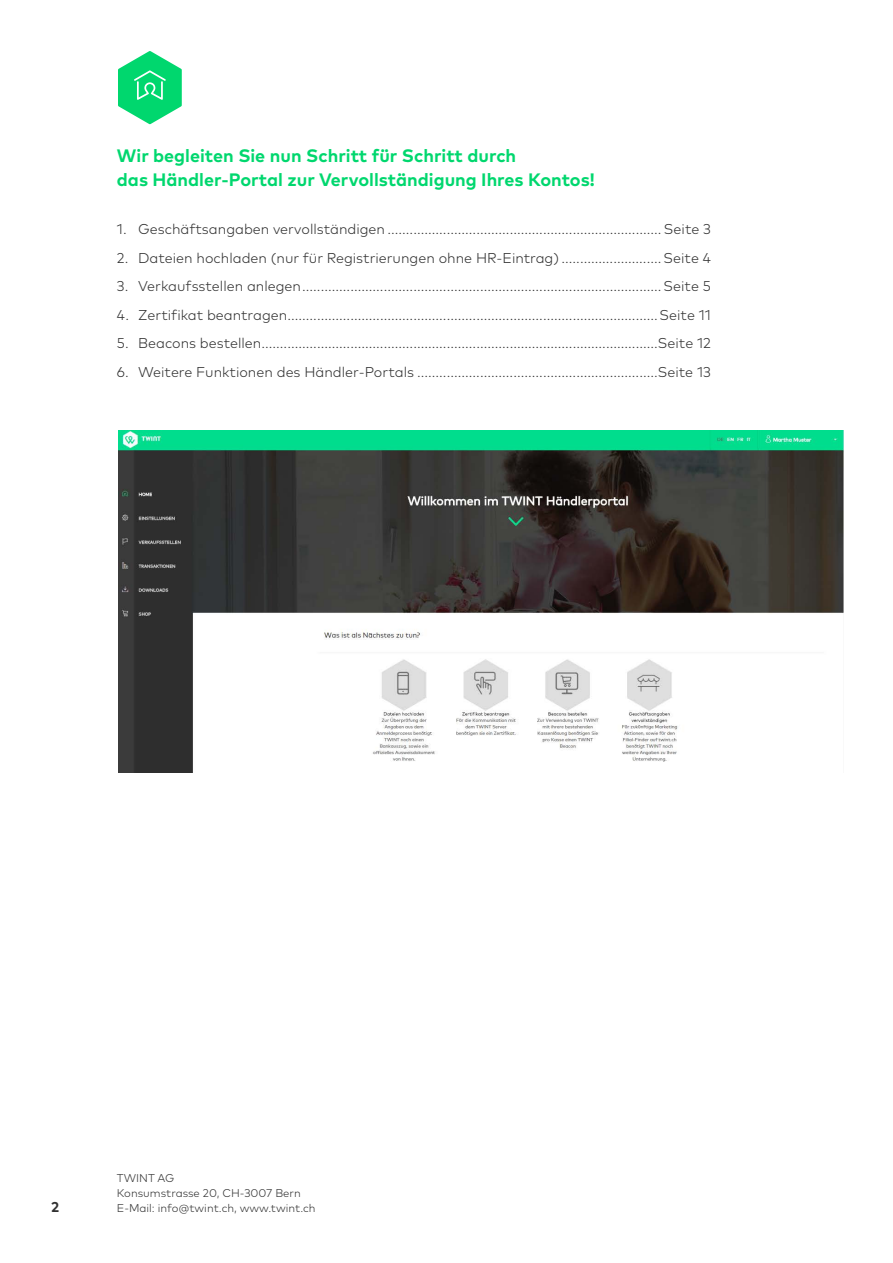
<style>
.page{position:relative;width:893px;height:1263px;background:#fff}
.page>*{position:absolute;margin:0;border:0;box-sizing:border-box;transform-origin:0 0}
.t1{font:700 18px/24px "Mark Pro";color:#00d76e}
.t2{font:300 14.25px "Mark Pro";color:#313131}
.t3{font:700 14.25px "Mark Pro";color:#313131}
.t4{font:300 11.25px/15px "Mark Pro";color:#313131}
</style>
<div class="page">
<img style="left:118px;top:431px;width:725px;height:342px">
<svg style="left:118px;top:51px;width:64px;height:73px"></svg>
<p class="t1" style="left:117px;top:142px;width:479px">Wir begleiten Sie nun Schritt für Schritt durch<br>das Händler-Portal zur Vervollständigung Ihres Kontos!</p>
<p class="t2" style="left:117px;top:218px;width:595px">1. Geschäftsangaben vervollständigen .......................................................................... Seite 3</p>
<p class="t2" style="left:117px;top:247px;width:595px">2. Dateien hochladen (nur für Registrierungen ohne HR-Eintrag) ...........................Seite 4</p>
<p class="t2" style="left:117px;top:275px;width:595px">3. Verkaufsstellen anlegen.................................................................................................Seite 5</p>
<p class="t2" style="left:117px;top:304px;width:595px">4. Zertifikat beantragen....................................................................................................Seite 11</p>
<p class="t2" style="left:117px;top:332px;width:595px">5. Beacons bestellen...........................................................................................................Seite 12</p>
<p class="t2" style="left:117px;top:361px;width:595px">6. Weitere Funktionen des Händler-Portals .................................................................Seite 13</p>
<p class="t4" style="left:117px;top:1169px;width:186px">TWINT AG<br>Konsumstrasse 20, CH-3007 Bern</p>
<p class="t3" style="left:51px;top:1196px;width:10px">2</p>
<p class="t4" style="left:117px;top:1199px;width:200px">E-Mail: info@twint.ch, www.twint.ch</p>
</div>
